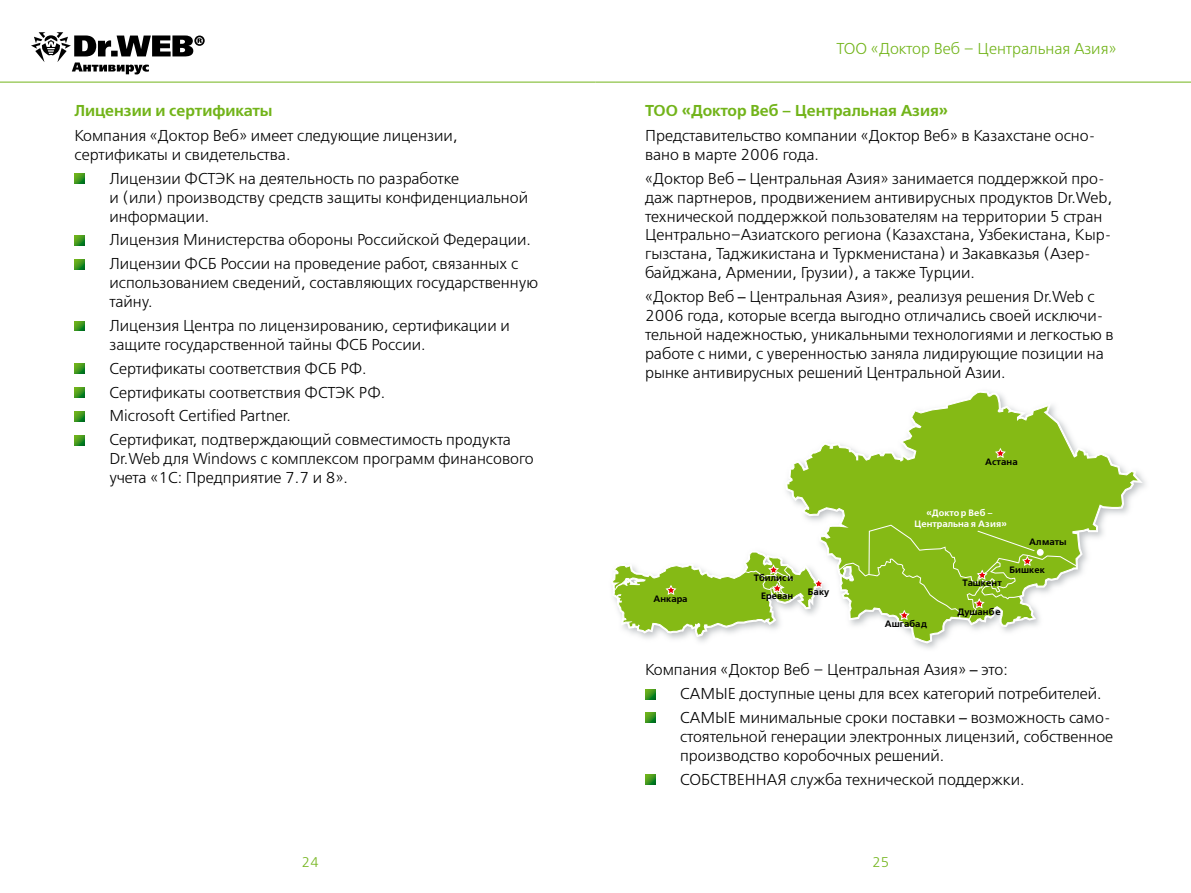
<style>
.page{position:relative;width:1191px;height:893px;background:#fff}
.page>*{position:absolute;margin:0;border:0;box-sizing:border-box;transform-origin:0 0}
.t1{font:15.75px/18.9px "Free Set Light C";color:#000}
.t2{font:15.75px "Free Set Demi Bold C";color:#72b41a}
.t3{font:15.75px "Free Set Light C";color:#72b41a}
.t4{font:14px "Free Set Light C";color:#72b41a}
.t5{font:9.28px/18.6px "Free Set Demi Bold C";color:#000;text-align:right}
.t6{font:9.28px/11px "Free Set Demi Bold C";color:#fff;text-align:center}
.s1{font-family:"Free Set C"}
</style>
<div class="page">
<hr style="left:0;top:82px;width:595px;height:1px;background:#72b41a">
<hr style="left:595px;top:82px;width:596px;height:1px;background:#72b41a">
<svg style="left:31px;top:32px;width:174px;height:42px"></svg>
<svg style="left:74px;top:174px;width:10px;height:10px"></svg>
<svg style="left:74px;top:235px;width:10px;height:10px"></svg>
<svg style="left:74px;top:259px;width:10px;height:10px"></svg>
<svg style="left:74px;top:321px;width:10px;height:10px"></svg>
<svg style="left:74px;top:364px;width:10px;height:10px"></svg>
<svg style="left:74px;top:388px;width:10px;height:10px"></svg>
<svg style="left:74px;top:411px;width:10px;height:10px"></svg>
<svg style="left:74px;top:435px;width:10px;height:10px"></svg>
<svg style="left:645px;top:689px;width:10px;height:10px"></svg>
<svg style="left:645px;top:713px;width:10px;height:10px"></svg>
<svg style="left:645px;top:775px;width:10px;height:9px"></svg>
<svg style="left:786px;top:392px;width:352px;height:185px;fill:#85ba15"></svg>
<svg style="left:994px;top:448px;width:12px;height:11px"></svg>
<svg style="left:612px;top:548px;width:212px;height:92px"></svg>
<svg style="left:838px;top:516px;width:238px;height:126px"></svg>
<div style="left:1036px;top:549px;width:7px;height:7px;background:#fff;border-radius:50%"></div>
<p class="t2" style="left:74px;top:102px;width:200px">Лицензии и сертификаты</p>
<p class="t1" style="left:74px;top:127px;width:385px">Компания «Доктор Веб» имеет следующие лицензии, сертификаты и свидетельства.</p>
<p class="t1" style="left:109px;top:170px;width:420px">Лицензии ФСТЭК на деятельность по разработке<br>и (или) производству средств защиты конфиденциальной информации.</p>
<p class="t1" style="left:109px;top:229px;width:423px;line-height:23.8px">Лицензия Министерства обороны Российской Федерации.<br>Лицензии ФСБ России на проведение работ, связанных с</p>
<p class="t1" style="left:109px;top:274px;width:430px">использованием сведений, составляющих государственную тайну.</p>
<p class="t1" style="left:109px;top:317px;width:402px">Лицензия Центра по лицензированию, сертификации и защите государственной тайны ФСБ России.</p>
<p class="t1" style="left:109px;top:357px;width:403px;line-height:23.8px">Сертификаты соответствия ФСБ РФ.<br>Сертификаты соответствия ФСТЭК РФ.<br>Microsoft Certified Partner.<br>Сертификат, подтверждающий совместимость продукта</p>
<p class="t1" style="left:109px;top:450px;width:426px">Dr.Web для Windows с комплексом программ финансового учета «1С: Предприятие 7.7 и 8».</p>
<p class="t3" style="left:836px;top:40px;width:281px">ТОО «Доктор Веб – Центральная Азия»</p>
<p class="t2" style="left:645px;top:102px;width:304px">ТОО «Доктор Веб – Центральная Азия»</p>
<p class="t1" style="left:645px;top:127px;width:452px">Представительство компании «Доктор Веб» в Казахстане осно&shy;вано в марте 2006 года.</p>
<p class="t1" style="left:645px;top:170px;width:469px">«Доктор Веб <span class="s1">–</span> Центральная Азия» занимается поддержкой про&shy;даж партнеров, продвижением антивирусных продуктов Dr.Web, технической поддержкой пользователям на территории 5 стран Центрально–Азиатского региона (Казахстана, Узбекистана, Кыр&shy;гызстана, Таджикистана и Туркменистана) и Закавказья (Азер&shy;байджана, Армении, Грузии), а также Турции.</p>
<p class="t1" style="left:645px;top:288px;width:470px">«Доктор Веб <span class="s1">–</span> Центральная Азия», реализуя решения Dr.Web с 2006 года, которые всегда выгодно отличались своей исключи&shy;тельной надежностью, уникальными технологиями и легкостью в работе с ними, с уверенностью заняла лидирующие позиции на рынке антивирусных решений Центральной Азии.</p>
<p class="t5" style="left:985px;top:453px;width:34px">Астана</p>
<p class="t5" style="left:653px;top:590px;width:36px">Анкара</p>
<p class="t5" style="left:754px;top:569px;width:41px">Тбилиси<br>Ереван</p>
<p class="t5" style="left:807px;top:582px;width:23px">Баку</p>
<p class="t6" style="left:914px;top:508px;width:94px">«Доктор Веб –<br>Центральна я Азия»</p>
<p class="t5" style="left:1029px;top:533px;width:39px">Алматы</p>
<p class="t5" style="left:884px;top:615px;width:44px">Ашгабад</p>
<p class="t5" style="left:962px;top:574px;width:41px">Ташкент</p>
<p class="t5" style="left:1009px;top:561px;width:37px">Бишкек</p>
<p class="t5" style="left:957px;top:603px;width:45px">Душанбе</p>
<p class="t1" style="left:680px;top:659px;width:432px;line-height:23.8px;text-indent:-35px">Компания «Доктор Веб – Центральная Азия» <span class="s1">–</span> это:<br>САМЫЕ доступные цены для всех категорий потребителей.<br>САМЫЕ минимальные сроки поставки <span class="s1">–</span> возможность само-</p>
<p class="t1" style="left:680px;top:728px;width:434px">стоятельной генерации электронных лицензий, собственное производство коробочных решений.</p>
<p class="t1" style="left:680px;top:770px;width:21px">Собственна</p>
<p class="t1" style="left:777px;top:770px;width:248px">я служба технической поддержки.</p>
<p class="t4" style="left:301px;top:855px;width:19px">24</p>
<p class="t4" style="left:872px;top:855px;width:19px">25</p>
</div>
